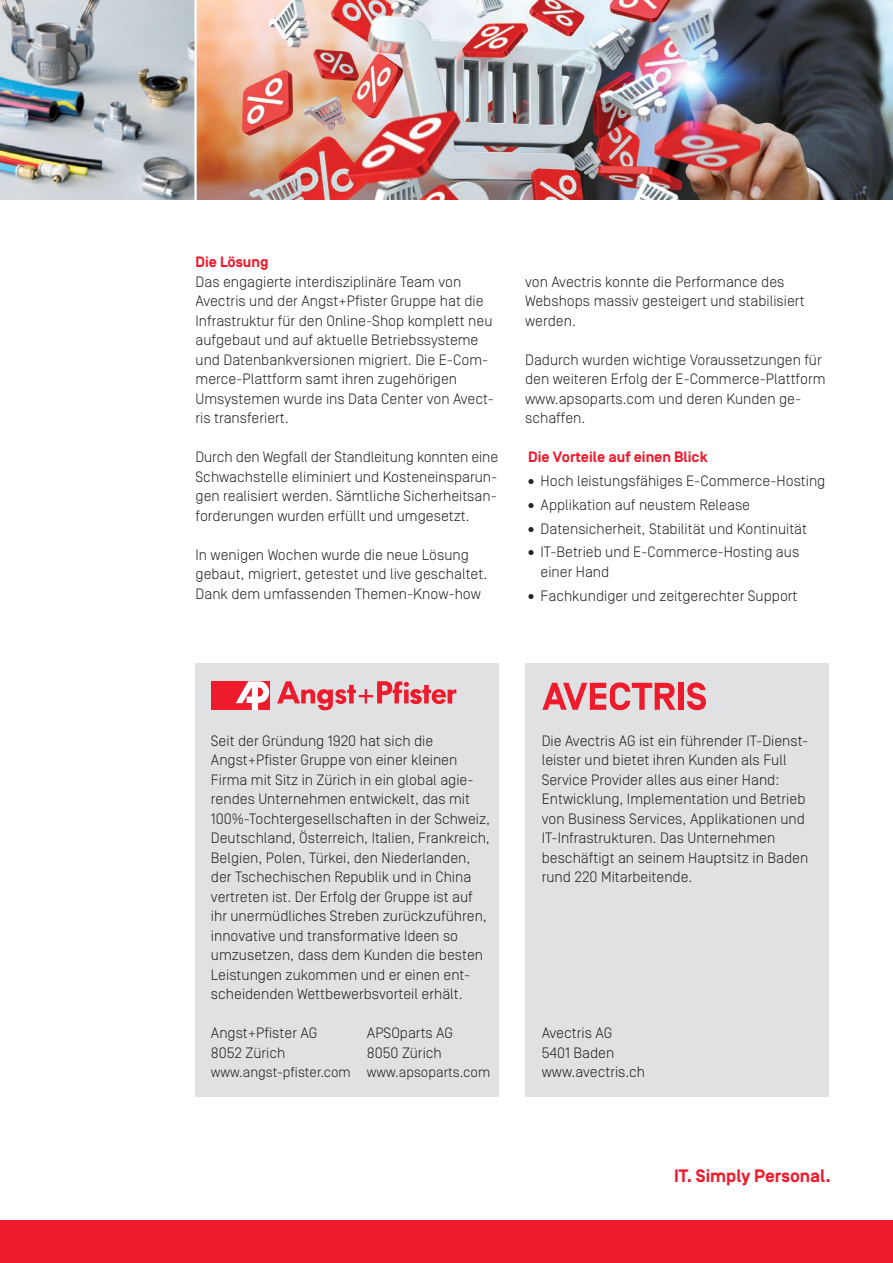
<style>
.page{position:relative;width:893px;height:1263px;background:#fff}
.page>*{position:absolute;margin:0;border:0;box-sizing:border-box;transform-origin:0 0}
.t1{font:700 18px "Simplon Norm";color:#ee1b2d}
.t2{font:300 15px/19.5px "Simplon Norm";color:#231f20}
.t3{font:700 15px "Simplon Norm";color:#ee1b2d}
.t4{font:300 14.25px "Simplon Norm";color:#231f20}
</style>
<div class="page">
<div style="left:526px;top:663px;width:303px;height:434px;background:#e0e1e3"></div>
<div style="left:0;top:1220px;width:893px;height:43px;background:#ee1b2d"></div>
<div style="left:196px;top:663px;width:303px;height:434px;background:#e0e1e3"></div>
<svg style="left:542px;top:682px;width:133px;height:28px"></svg>
<div style="left:678px;top:683px;width:6px;height:27px;background:#ee1b2d"></div>
<svg style="left:687px;top:682px;width:19px;height:28px"></svg>
<div style="left:211px;top:681px;width:58px;height:29px;background:#ed1b2c"></div>
<svg style="left:277px;top:681px;width:179px;height:29px"></svg>
<svg style="left:236px;top:681px;width:33px;height:29px"></svg>
<img style="left:197px;top:0;width:696px;height:200px">
<img style="left:0;top:0;width:194px;height:200px">
<p class="t3" style="left:196px;top:254px;width:74px">Die Lösung</p>
<p class="t2" style="left:196px;top:272px;width:300px">Das engagierte interdisziplinäre Team von Avectris und der Angst+Pfister Gruppe hat die Infrastruktur für den Online-Shop komplett neu aufgebaut und auf aktuelle Betriebssysteme und Datenbankversionen migriert. Die E-Com&shy;merce-Plattform samt ihren zugehörigen Umsystemen wurde ins Data Center von Avect&shy;ris transferiert.</p>
<p class="t2" style="left:196px;top:447px;width:304px;text-align:justify">Durch den Wegfall der Standleitung konnten eine Schwachstelle eliminiert und Kosteneinsparun&shy;gen realisiert werden. Sämtliche Sicherheitsan&shy;forderungen wurden erfüllt und umgesetzt.</p>
<p class="t2" style="left:196px;top:545px;width:293px">In wenigen Wochen wurde die neue Lösung gebaut, migriert, getestet und live geschaltet.<br>Dank dem umfassenden Themen-Know-how</p>
<p class="t2" style="left:525px;top:272px;width:281px">von Avectris konnte die Performance des<br>Webshops massiv gesteigert und stabilisiert werden.</p>
<p class="t2" style="left:525px;top:350px;width:302px">Dadurch wurden wichtige Voraussetzungen für den weiteren Erfolg der E-Commerce-Plattform www.apsoparts.com und deren Kunden ge&shy;schaffen.</p>
<p class="t3" style="left:528px;top:449px;width:181px">Die Vorteile auf einen Blick</p>
<p class="t2" style="left:525px;top:471px;width:302px">• Hoch leistungsfähiges E-Commerce-Hosting</p>
<p class="t2" style="left:525px;top:495px;width:226px">• Applikation auf neustem Release</p>
<p class="t2" style="left:525px;top:519px;width:283px">• Datensicherheit, Stabilität und Kontinuität</p>
<p class="t2" style="left:541px;top:542px;width:260px;text-indent:-15px">• IT-Betrieb und E-Commerce-Hosting aus einer Hand</p>
<p class="t2" style="left:525px;top:586px;width:274px">• Fachkundiger und zeitgerechter Support</p>
<p class="t2" style="left:211px;top:731px;width:281px">Seit der Gründung 1920 hat sich die Angst+Pfister Gruppe von einer kleinen Firma mit Sitz in Zürich in ein global agie&shy;rendes Unternehmen entwickelt, das mit 100%-Tochtergesellschaften in der Schweiz, Deutschland, Österreich, Italien, Frankreich, Belgien, Polen, Türkei, den Niederlanden, der Tschechischen Republik und in China vertreten ist. Der Erfolg der Gruppe ist auf ihr unermüdliches Streben zurückzuführen, innovative und transformative Ideen so umzusetzen, dass dem Kunden die besten Leistungen zukommen und er einen ent&shy;scheidenden Wettbewerbsvorteil erhält.</p>
<p class="t2" style="left:211px;top:1023px;width:108px">Angst+Pfister AG</p>
<p class="t2" style="left:367px;top:1023px;width:88px">APSOparts AG</p>
<p class="t2" style="left:211px;top:1043px;width:76px">8052 Zürich</p>
<p class="t2" style="left:367px;top:1043px;width:76px">8050 Zürich</p>
<p class="t4" style="left:211px;top:1065px;width:281px">www.angst-pfister.com www.apsoparts.com</p>
<p class="t2" style="left:542px;top:731px;width:268px">Die Avectris AG ist ein führender IT-Dienst&shy;leister und bietet ihren Kunden als Full Service Provider alles aus einer Hand:<br>Entwicklung, Implementation und Betrieb von Business Services, Applikationen und IT-Infrastrukturen. Das Unternehmen beschäftigt an seinem Hauptsitz in Baden rund 220 Mitarbeitende.</p>
<p class="t2" style="left:542px;top:1024px;width:105px">Avectris AG<br>5401 Baden www.avectris.ch</p>
<p class="t1" style="left:674px;top:1166px;width:158px">IT. Simply Personal.</p>
</div>
